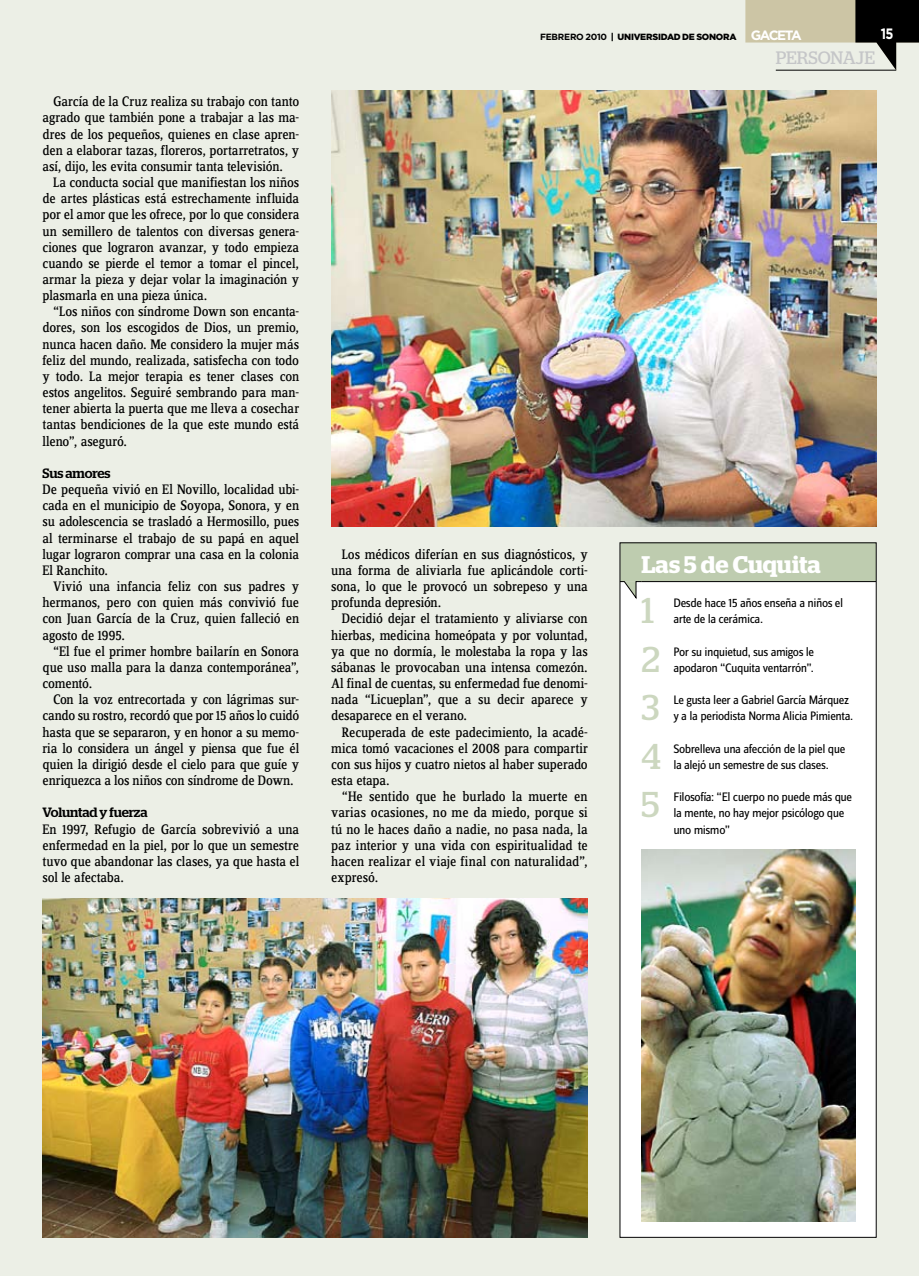
<style>
.page{position:relative;width:919px;height:1276px;background:#fff}
.page>*{position:absolute;margin:0;border:0;box-sizing:border-box;transform-origin:0 0}
.t1{font:35.85px "Stag";color:#ccd7bf}
.t2{font:600 24px "Stag";color:#fff}
.t3{font:18px "Stag";color:#c5c6c8}
.t4{font:700 15px "Gotham";color:#fff;scale:.85 1}
.t5{font:14.25px/16.2px "Zine Serif Dis";letter-spacing:-.01em;color:#000;text-align:justify}
.t6{font:500 13.5px "Stag";letter-spacing:-.015em;color:#000}
.t7{font:700 13.5px "Gotham";letter-spacing:-.115em;color:#fff}
.t8{font:12.75px/16.2px "Zine Sans Dis";letter-spacing:-.035em;color:#000}
.t9{font:700 9px "Gotham";letter-spacing:-.03em;color:#000}
.t10{font:900 9px "Gotham";color:#000}
.s1{font-weight:900}
</style>
<div class="page">
<div style="left:0;top:0;width:918px;height:1276px;background:#ecefe6"></div>
<svg style="left:745px;top:0;width:173px;height:70px"></svg>
<hr style="left:775px;top:70px;width:121px;height:1px;background:#000">
<div style="left:620px;top:543px;width:256px;height:694px;background:#fff"></div>
<div style="left:620px;top:542px;width:255px;height:40px;background:#beccaf"></div>
<hr style="left:641px;top:581px;width:234px;height:1px;background:#000">
<img style="left:331px;top:90px;width:545px;height:436px">
<img style="left:641px;top:849px;width:214px;height:372px">
<img style="left:43px;top:898px;width:544px;height:339px">
<svg style="left:619px;top:581px;width:23px;height:18px"></svg>
<p class="t5" style="left:43px;top:94px;width:258px;text-indent:11px">García de la Cruz realiza su trabajo con tanto agrado que también pone a trabajar a las ma&shy;dres de los pequeños, quienes en clase apren&shy;den a elaborar tazas, floreros, portarretratos, y así, dijo, les evita consumir tanta televisión.</p>
<p class="t5" style="left:43px;top:175px;width:258px;text-indent:11px">La conducta social que manifiestan los niños de artes plásticas está estrechamente influida por el amor que les ofrece, por lo que considera un semillero de talentos con diversas genera&shy;ciones que lograron avanzar, y todo empieza cuando se pierde el temor a tomar el pincel, armar la pieza y dejar volar la imaginación y plasmarla en una pieza única.</p>
<p class="t5" style="left:43px;top:304px;width:258px;text-indent:11px">“Los niños con síndrome Down son encanta&shy;dores, son los escogidos de Dios, un premio, nunca hacen daño. Me considero la mujer más feliz del mundo, realizada, satisfecha con todo y todo. La mejor terapia es tener clases con estos angelitos. Seguiré sembrando para man&shy;tener abierta la puerta que me lleva a cosechar tantas bendiciones de la que este mundo está lleno”, aseguró.</p>
<p class="t6" style="left:43px;top:465px;width:69px">Sus amores</p>
<p class="t5" style="left:43px;top:482px;width:258px">De pequeña vivió en El Novillo, localidad ubi&shy;cada en el municipio de Soyopa, Sonora, y en su adolescencia se trasladó a Hermosillo, pues al terminarse el trabajo de su papá en aquel lugar lograron comprar una casa en la colonia El Ranchito.</p>
<p class="t5" style="left:43px;top:579px;width:258px;text-indent:11px">Vivió una infancia feliz con sus padres y hermanos, pero con quien más convivió fue con Juan García de la Cruz, quien falleció en agosto de 1995.</p>
<p class="t5" style="left:43px;top:643px;width:258px;text-indent:11px">“El fue el primer hombre bailarín en Sonora que uso malla para la danza contemporánea”, comentó.</p>
<p class="t5" style="left:43px;top:692px;width:258px;text-indent:11px">Con la voz entrecortada y con lágrimas sur&shy;cando su rostro, recordó que por 15 años lo cuidó hasta que se separaron, y en honor a su memo&shy;ria lo considera un ángel y piensa que fue él quien la dirigió desde el cielo para que guíe y enriquezca a los niños con síndrome de Down.</p>
<p class="t6" style="left:43px;top:804px;width:106px">Voluntad y fuerza</p>
<p class="t5" style="left:43px;top:821px;width:258px">En 1997, Refugio de García sobrevivió a una enfermedad en la piel, por lo que un semestre tuvo que abandonar las clases, ya que hasta el sol le afectaba.</p>
<p class="t9" style="left:540px;top:31px;width:85px">FEBRERO 2010 <span class="s1">| UNIVER</span></p>
<p class="t10" style="left:652px;top:30px;width:13px">SIDAD</p>
<p class="t10" style="left:682px;top:30px;width:28px">DE SONORA</p>
<p class="t7" style="left:750px;top:27px;width:52px">GACETA</p>
<p class="t4" style="left:880px;top:25px;width:17px">15</p>
<p class="t3" style="left:776px;top:47px;width:12px">PERSO</p>
<p class="t3" style="left:830px;top:47px;width:45px">NAJE</p>
<p class="t5" style="left:331px;top:546px;width:258px;text-indent:11px">Los médicos diferían en sus diagnósticos, y una forma de aliviarla fue aplicándole corti&shy;sona, lo que le provocó un sobrepeso y una profunda depresión.</p>
<p class="t5" style="left:331px;top:611px;width:258px;text-indent:11px">Decidió dejar el tratamiento y aliviarse con hierbas, medicina homeópata y por voluntad, ya que no dormía, le molestaba la ropa y las sábanas le provocaban una intensa comezón.<br>Al final de cuentas, su enfermedad fue denomi&shy;nada “Licueplan”, que a su decir aparece y desaparece en el verano.</p>
<p class="t5" style="left:331px;top:724px;width:258px;text-indent:11px">Recuperada de este padecimiento, la acadé&shy;mica tomó vacaciones el 2008 para compartir con sus hijos y cuatro nietos al haber superado esta etapa.</p>
<p class="t5" style="left:331px;top:789px;width:258px;text-indent:11px">“He sentido que he burlado la muerte en varias ocasiones, no me da miedo, porque si tú no le haces daño a nadie, no pasa nada, la paz interior y una vida con espiritualidad te hacen realizar el viaje final con naturalidad”, expresó.</p>
<h2 class="t2" style="left:641px;top:550px;width:181px">Las 5 de Cuquita</h2>
<h1 class="t1" style="left:641px;top:590px;width:14px">1</h1>
<p class="t8" style="left:673px;top:595px;width:171px">Desde hace 15 años enseña a niños el arte de la cerámica.</p>
<h1 class="t1" style="left:641px;top:638px;width:20px">2</h1>
<p class="t8" style="left:673px;top:644px;width:142px">Por su inquietud, sus amigos le apodaron “Cuquita ventarrón”.</p>
<h1 class="t1" style="left:641px;top:687px;width:20px">3</h1>
<p class="t8" style="left:673px;top:692px;width:181px;text-indent:-15px">Le gusta leer a Gabriel García Márquez y a la periodista Norma Alicia Pimienta.</p>
<h1 class="t1" style="left:641px;top:735px;width:21px">4</h1>
<p class="t8" style="left:673px;top:741px;width:173px">Sobrelleva una afección de la piel que la alejó un semestre de sus clases.</p>
<h1 class="t1" style="left:641px;top:784px;width:20px">5</h1>
<p class="t8" style="left:673px;top:789px;width:180px;text-indent:-15px">Filosofía: “El cuerpo no puede más que la mente, no hay mejor psicólogo que uno mismo”</p>
</div>
